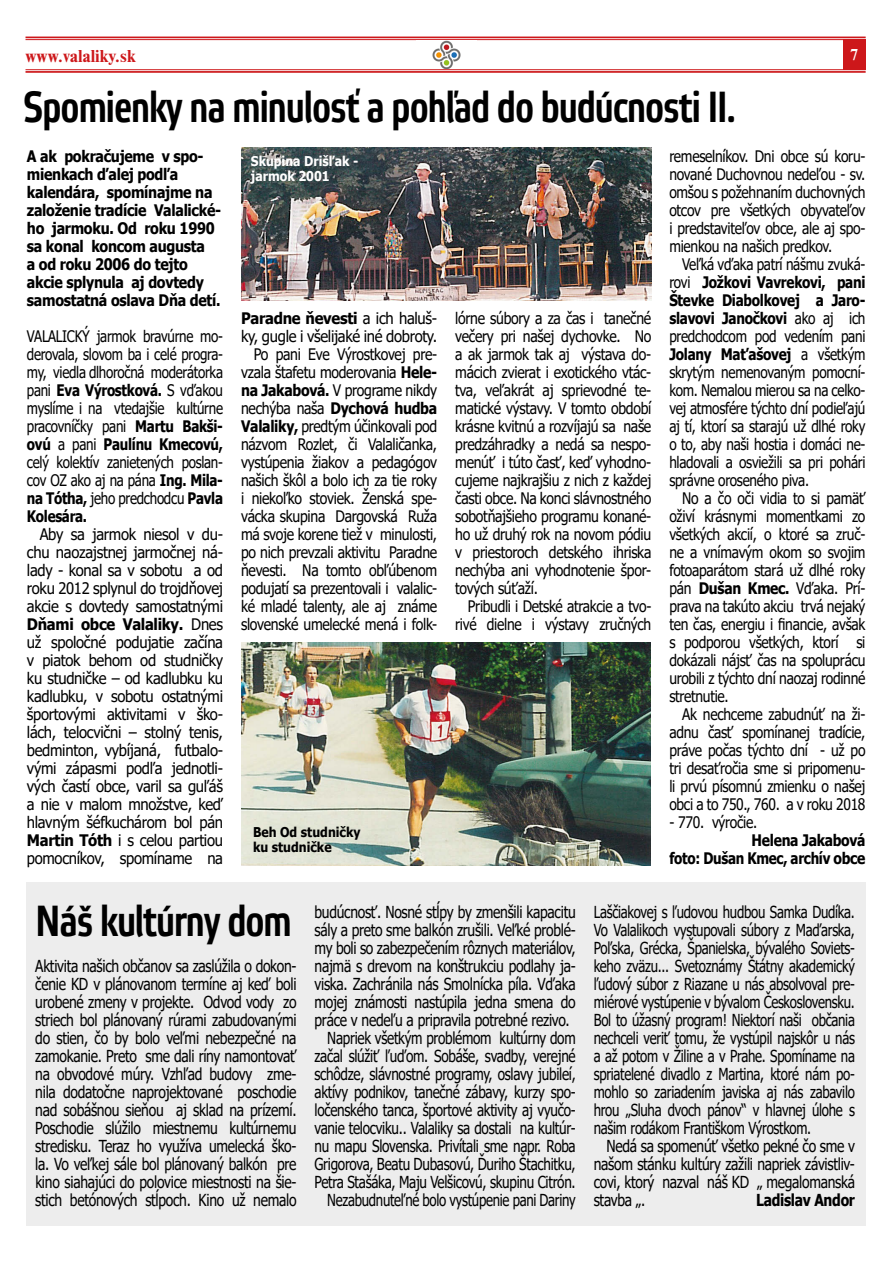
<style>
.page{position:relative;width:893px;height:1263px;background:#fff}
.page>*{position:absolute;margin:0;border:0;box-sizing:border-box;transform-origin:0 0}
.t1{font:500 43.5px "Etelka Narrow";letter-spacing:-.01em;color:#000}
.t2{font:700 18px "Nimbus Roman DOT";color:#cd171a}
.t3{font:16.5px/18px "Tahoma";letter-spacing:-.02em;color:#000;text-align:justify;scale:.84 1}
.t4{font:16.5px/18px "Tahoma";letter-spacing:-.02em;color:#000;text-align:justify;scale:.8 1}
.t5{font:16.5px "Tahoma";letter-spacing:-.02em;color:#000;scale:.82 1}
.t6{font:700 16.5px "Tahoma";letter-spacing:-.02em;color:#000;scale:.84 1}
.t7{font:700 16.5px "Nimbus Roman DOT";color:#fff}
.t8{font:15.9px/18px "Tahoma";letter-spacing:-.02em;color:#000;text-align:justify;scale:.93 1}
.t9{font:15.9px/18px "Tahoma";letter-spacing:-.02em;color:#000;text-align:justify;scale:.87 1}
.t10{font:15.9px/18px "Tahoma";letter-spacing:-.02em;color:#000;text-align:justify;scale:.88 1}
.t11{font:15.9px/18px "Tahoma";letter-spacing:-.02em;color:#000;text-align:justify;scale:.85 1}
.t12{font:15.9px/18px "Tahoma";letter-spacing:-.02em;color:#000;text-align:justify;scale:.84 1}
.t13{font:700 15.9px/18px "Tahoma";letter-spacing:-.02em;color:#000;scale:.89 1}
.t14{font:700 15.9px/18px "Tahoma";letter-spacing:-.02em;color:#000;text-align:right;scale:.87 1}
.t15{font:700 13.5px/15px "Tahoma";color:#fff;scale:.91 1}
.t16{font:700 13.5px/15px "Tahoma";color:#000;scale:.91 1}
.s1{font-weight:700}
</style>
<div class="page">
<hr style="left:26px;top:69px;width:840px;height:1px;background:#cd171a">
<hr style="left:26px;top:71px;width:840px;height:2px;background:#cd171a">
<hr style="left:26px;top:39px;width:840px;height:1px;background:#cd171a">
<hr style="left:26px;top:37px;width:840px;height:1px;background:#cd171a">
<div style="left:843px;top:39px;width:23px;height:31px;background:#cd171a"></div>
<img style="left:432px;top:41px;width:29px;height:28px">
<div style="left:26px;top:882px;width:839px;height:343px;background:#ededed"></div>
<img style="left:241px;top:147px;width:410px;height:154px">
<img style="left:241px;top:642px;width:410px;height:224px">
<p class="t2" style="left:26px;top:46px;width:112px">www.valaliky.sk</p>
<p class="t7" style="left:850px;top:46px;width:10px">7</p>
<h1 class="t1" style="left:24px;top:82px;width:714px">Spomienky na minulosť a pohľad do budúcnosti II.</h1>
<p class="t13" style="left:27px;top:148px;width:220px">A ak pokračujeme v spo&shy;mienkach ďalej podľa kalendára, spomínajme na založenie tradície Valalické&shy;ho jarmoku. Od roku 1990 sa konal koncom augusta<br>a od roku 2006 do tejto akcie splynula aj dovtedy samostatná oslava Dňa detí.</p>
<p class="t12" style="left:27px;top:328px;width:235px">VALALICKÝ jarmok bravúrne mo&shy;derovala, slovom ba i celé progra&shy;my, viedla dlhoročná moderátorka pani <span class="s1">Eva Výrostková.</span> S vďakou myslíme i na vtedajšie kultúrne pracovníčky pani <span class="s1">Martu Bakši&shy;ovú</span> a pani <span class="s1">Paulínu Kmecovú, </span>celý kolektív zanietených poslan&shy;cov OZ ako aj na pána <span class="s1">Ing. Mila&shy;na Tótha,</span> jeho predchodcu <span class="s1">Pavla Kolesára.</span></p>
<p class="t8" style="left:27px;top:526px;width:212px;text-indent:13px">Aby sa jarmok niesol v du&shy;chu naozajstnej jarmočnej ná&shy;lady - konal sa v sobotu a od roku 2012 splynul do trojdňovej akcie s dovtedy samostatnými <span class="s1">Dňami obce Valaliky.</span> Dnes už spoločné podujatie začína v piatok behom od studničky ku studničke – od kadlubku ku kadlubku, v sobotu ostatnými športovými aktivitami v ško&shy;lách, telocvični – stolný tenis, bedminton, vybíjaná, futbalo&shy;vými zápasmi podľa jednotli&shy;vých častí obce, varil sa guľáš a nie v malom množstve, keď hlavným šéfkuchárom bol pán <span class="s1">Martin Tóth</span> i s celou partiou pomocníkov, spomíname na</p>
<p class="t15" style="left:251px;top:154px;width:120px">Skupina Drišľak - jarmok 2001</p>
<p class="t8" style="left:241px;top:310px;width:212px;text-align:right"><span class="s1">Paradne ňevesti</span> a ich haluš&shy;ky, gugle i všelijaké iné dobroty.<br>Po pani Eve Výrostkovej pre&shy;vzala štafetu moderovania <span class="s1">Hele&shy;na Jakabová.</span> V programe nikdy nechýba naša <span class="s1">Dychová hudba<br>Valaliky,</span> predtým účinkovali pod názvom Rozlet, či Valaličanka, vystúpenia žiakov a pedagógov našich škôl a bolo ich za tie roky i niekoľko stoviek. Ženská spe&shy;vácka skupina Dargovská Ruža má svoje korene tiež v minulosti, po nich prevzali aktivitu Paradne ňevesti. Na tomto obľúbenom podujatí sa prezentovali i valalic&shy;ké mladé talenty, ale aj známe slovenské umelecké mená i folk-</p>
<p class="t10" style="left:455px;top:310px;width:224px">lórne súbory a za čas i tanečné večery pri našej dychovke. No a ak jarmok tak aj výstava do&shy;mácich zvierat i exotického vtác&shy;tva, veľakrát aj sprievodné te&shy;matické výstavy. V tomto období krásne kvitnú a rozvíjajú sa naše predzáhradky a nedá sa nespo&shy;menúť i túto časť, keď vyhodno&shy;cujeme najkrajšiu z nich z každej časti obce. Na konci slávnostného sobotňajšieho programu konané&shy;ho už druhý rok na novom pódiu v priestoroch detského ihriska nechýba ani vyhodnotenie špor&shy;tových súťaží.</p>
<p class="t9" style="left:455px;top:598px;width:227px;text-align:right">Pribudli i Detské atrakcie a tvo&shy;rivé dielne i výstavy zručných</p>
<p class="t16" style="left:253px;top:825px;width:120px">Beh Od studničky ku studničke</p>
<p class="t9" style="left:669px;top:148px;width:227px">remeselníkov. Dni obce sú koru&shy;nované Duchovnou nedeľou - sv. omšou s požehnaním duchovných otcov pre všetkých obyvateľov i predstaviteľov obce, ale aj spo&shy;mienkou na našich predkov.</p>
<p class="t11" style="left:669px;top:256px;width:232px;text-indent:13px">Veľká vďaka patrí nášmu zvuká&shy;rovi <span class="s1">Jožkovi Vavrekovi, pani Števke Diabolkovej a Jaro&shy;slavovi Janočkovi</span> ako aj ich predchodcom pod vedením pani <span class="s1">Jolany Maťašovej</span> a všetkým skrytým nemenovaným pomocní&shy;kom. Nemalou mierou sa na celko&shy;vej atmosfére týchto dní podieľajú aj tí, ktorí sa starajú už dlhé roky o to, aby naši hostia i domáci ne&shy;hladovali a osviežili sa pri pohári správne oroseného piva.</p>
<p class="t9" style="left:669px;top:490px;width:227px;text-indent:13px">No a čo oči vidia to si pamäť oživí krásnymi momentkami zo všetkých akcií, o ktoré sa zruč&shy;ne a vnímavým okom so svojim fotoaparátom stará už dlhé roky pán <span class="s1">Dušan Kmec.</span> Vďaka. Prí&shy;prava na takúto akciu trvá nejaký ten čas, energiu i financie, avšak s podporou všetkých, ktorí si dokázali nájsť čas na spoluprácu urobili z týchto dní naozaj rodinné stretnutie.</p>
<p class="t9" style="left:669px;top:706px;width:227px;text-indent:13px">Ak nechceme zabudnúť na ži&shy;adnu časť spomínanej tradície, práve počas týchto dní - už po tri desaťročia sme si pripomenu&shy;li prvú písomnú zmienku o našej obci a to 750., 760. a v roku 2018</p>
<p class="t9" style="left:669px;top:814px;width:103px">- 770. výročie.</p>
<p class="t14" style="left:669px;top:832px;width:227px">Helena Jakabová<br>foto: Dušan Kmec, archív obce</p>
<h1 class="t1" style="left:36px;top:896px;width:257px">Náš kultúrny dom</h1>
<p class="t3" style="left:35px;top:958px;width:312px">Aktivita našich občanov sa zaslúžila o dokon&shy;čenie KD v plánovanom termíne aj keď boli urobené zmeny v projekte. Odvod vody zo striech bol plánovaný rúrami zabudovanými do stien, čo by bolo veľmi nebezpečné na zamokanie. Preto sme dali ríny namontovať na obvodové múry. Vzhľad budovy zme&shy;nila dodatočne naprojektované poschodie nad sobášnou sieňou aj sklad na prízemí.<br>Poschodie slúžilo miestnemu kultúrnemu stredisku. Teraz ho využíva umelecká ško&shy;la. Vo veľkej sále bol plánovaný balkón pre kino siahajúci do polovice miestnosti na šie&shy;stich betónových stĺpoch. Kino už nemalo</p>
<p class="t3" style="left:315px;top:904px;width:312px">budúcnosť. Nosné stĺpy by zmenšili kapacitu</p>
<p class="t3" style="left:315px;top:922px;width:312px">sály a preto sme balkón zrušili. Veľké problé-</p>
<p class="t3" style="left:315px;top:940px;width:312px">my boli so zabezpečením rôznych materiálov,</p>
<p class="t3" style="left:315px;top:958px;width:312px">najmä s drevom na konštrukciu podlahy ja-</p>
<p class="t3" style="left:315px;top:976px;width:312px">viska. Zachránila nás Smolnícka píla. Vďaka</p>
<p class="t3" style="left:315px;top:994px;width:312px">mojej známosti nastúpila jedna smena do</p>
<p class="t3" style="left:315px;top:1012px;width:305px">práce v nedeľu a pripravila potrebné rezivo.</p>
<p class="t5" style="left:327px;top:1027px;width:304px">Napriek všetkým problémom kultúrny dom</p>
<p class="t5" style="left:315px;top:1045px;width:320px">začal slúžiť ľuďom. Sobáše, svadby, verejné</p>
<p class="t5" style="left:315px;top:1063px;width:320px">schôdze, slávnostné programy, oslavy jubileí,</p>
<p class="t5" style="left:315px;top:1081px;width:320px">aktívy podnikov, tanečné zábavy, kurzy spo-</p>
<p class="t5" style="left:315px;top:1099px;width:320px">ločenského tanca, športové aktivity aj vyučo-</p>
<p class="t5" style="left:315px;top:1117px;width:320px">vanie telocviku.. Valaliky sa dostali na kultúr-</p>
<p class="t5" style="left:315px;top:1135px;width:320px">nu mapu Slovenska. Privítali sme napr. Roba</p>
<p class="t5" style="left:315px;top:1153px;width:320px">Grigorova, Beatu Dubasovú, Ďuriho Štachitku,</p>
<p class="t5" style="left:315px;top:1171px;width:320px">Petra Stašáka, Maju Velšicovú, skupinu Citrón.</p>
<p class="t4" style="left:327px;top:1192px;width:312px">Nezabudnuteľné bolo vystúpenie pani Dariny</p>
<p class="t4" style="left:594px;top:904px;width:328px">Laščiakovej s ľudovou hudbou Samka Dudíka.<br>Vo Valalikoch vystupovali súbory z Maďarska, Poľska, Grécka, Španielska, bývalého Soviets&shy;keho zväzu... Svetoznámy Štátny akademický ľudový súbor z Riazane u nás absolvoval pre&shy;miérové vystúpenie v bývalom Československu.<br>Bol to úžasný program! Niektorí naši občania nechceli veriť tomu, že vystúpil najskôr u nás a až potom v Žiline a v Prahe. Spomíname na spriatelené divadlo z Martina, ktoré nám po&shy;mohlo so zariadením javiska aj nás zabavilo hrou „Sluha dvoch pánov“ v hlavnej úlohe s našim rodákom Františkom Výrostkom.</p>
<p class="t3" style="left:594px;top:1138px;width:312px;text-indent:13px">Nedá sa spomenúť všetko pekné čo sme v našom stánku kultúry zažili napriek závistliv&shy;covi, ktorý nazval náš KD „ megalomanská stavba „.</p>
<p class="t6" style="left:756px;top:1188px;width:119px">Ladislav Andor</p>
</div>
